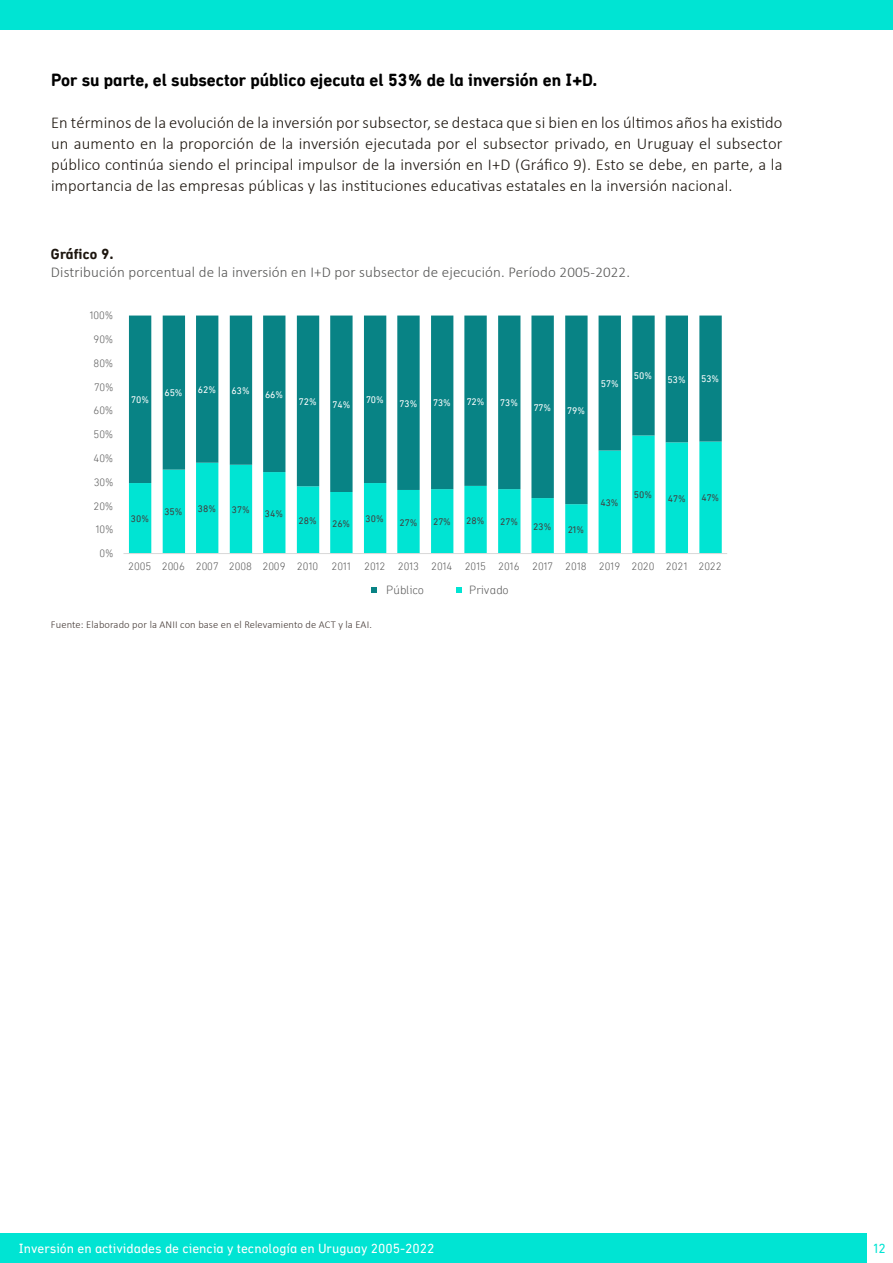
<style>
.page{position:relative;width:893px;height:1263px;background:#fff}
.page>*{position:absolute;margin:0;border:0;box-sizing:border-box;transform-origin:0 0}
.t1{font:700 18px "Aniifont";color:#000}
.t2{font:300 16.5px/21px "Calibri";letter-spacing:.01em;color:#1d160f;text-align:justify}
.t3{font:300 15px "Calibri";letter-spacing:.01em;color:#575756}
.t4{font:700 15px "Aniifont";letter-spacing:.01em;color:#1d160f}
.t5{font:13.5px "aniifont";color:#fff}
.t6{font:13.5px "aniifont";color:#00e4d3}
.t7{font:100 12.15px "Aniifont";color:#595959}
.t8{font:100 10.95px "Aniifont";letter-spacing:.015em;color:#595959}
.t9{font:300 10.5px "Calibri";letter-spacing:.01em;color:#453a36}
.t10{font:9.75px "aniifont";color:#404040}
.t11{font:9.75px "aniifont";letter-spacing:.015em;color:#fff}
</style>
<div class="page">
<div style="left:0;top:1233px;width:893px;height:30px;background:#00e4d3"></div>
<div style="left:867px;top:1231px;width:26px;height:32px;background:#fff"></div>
<div style="left:0;top:0;width:893px;height:29px;background:#00e4d3"></div>
<svg style="left:129px;top:504px;width:593px;height:49px;fill:#00e4d3"></svg>
<svg style="left:129px;top:316px;width:593px;height:188px;fill:#088385"></svg>
<hr style="left:123px;top:553px;width:604px;height:1px;background:#d9d9d9">
<svg style="left:456px;top:588px;width:6px;height:5px"></svg>
<svg style="left:372px;top:588px;width:5px;height:5px"></svg>
<p class="t1" style="left:51px;top:69px;width:548px">Por su parte, el subsector público ejecuta el 53% de la inversión en I+D.</p>
<p class="t2" style="left:51px;top:112px;width:733px">En términos de la evolución de la inversión por subsector, se destaca que si bien en los últimos años ha existido un aumento en la proporción de la inversión ejecutada por el subsector privado, en Uruguay el subsector público continúa siendo el principal impulsor de la inversión en I+D (Gráfico 9). Esto se debe, en parte, a la importancia de las empresas públicas y las instituciones educativas estatales en la inversión nacional.</p>
<p class="t4" style="left:51px;top:245px;width:64px">Gráfico 9.</p>
<p class="t3" style="left:51px;top:263px;width:581px">Distribución porcentual de la inversión en I+D por subsector de ejecución. Período 2005-2022.</p>
<p class="t8" style="left:89px;top:309px;width:25px">100%</p>
<p class="t8" style="left:93px;top:333px;width:21px">90%</p>
<p class="t8" style="left:93px;top:357px;width:21px">80%</p>
<p class="t8" style="left:94px;top:380px;width:21px">70%</p>
<p class="t8" style="left:93px;top:404px;width:21px">60%</p>
<p class="t8" style="left:93px;top:428px;width:21px">50%</p>
<p class="t8" style="left:93px;top:452px;width:21px">40%</p>
<p class="t8" style="left:94px;top:476px;width:22px">30%</p>
<p class="t8" style="left:93px;top:499px;width:21px">20%</p>
<p class="t8" style="left:95px;top:523px;width:20px">10%</p>
<p class="t8" style="left:99px;top:547px;width:16px">0%</p>
<p class="t11" style="left:131px;top:394px;width:19px">70%</p>
<p class="t11" style="left:164px;top:387px;width:20px">65%</p>
<p class="t11" style="left:198px;top:384px;width:20px">62%</p>
<p class="t11" style="left:231px;top:385px;width:20px">63%</p>
<p class="t11" style="left:265px;top:389px;width:20px">66%</p>
<p class="t11" style="left:299px;top:396px;width:19px">72%</p>
<p class="t11" style="left:332px;top:399px;width:19px">74%</p>
<p class="t11" style="left:366px;top:394px;width:19px">70%</p>
<p class="t11" style="left:400px;top:398px;width:19px">73%</p>
<p class="t11" style="left:433px;top:397px;width:19px">73%</p>
<p class="t11" style="left:467px;top:396px;width:19px">72%</p>
<p class="t11" style="left:500px;top:397px;width:19px">73%</p>
<p class="t11" style="left:534px;top:402px;width:19px">77%</p>
<p class="t11" style="left:567px;top:405px;width:19px">79%</p>
<p class="t11" style="left:601px;top:378px;width:19px">57%</p>
<p class="t11" style="left:634px;top:370px;width:20px">50%</p>
<p class="t11" style="left:667px;top:374px;width:20px">53%</p>
<p class="t11" style="left:701px;top:373px;width:20px">53%</p>
<p class="t10" style="left:131px;top:513px;width:20px">30%</p>
<p class="t10" style="left:164px;top:506px;width:20px">35%</p>
<p class="t10" style="left:198px;top:503px;width:20px">38%</p>
<p class="t10" style="left:232px;top:504px;width:19px">37%</p>
<p class="t10" style="left:265px;top:508px;width:20px">34%</p>
<p class="t10" style="left:299px;top:515px;width:20px">28%</p>
<p class="t10" style="left:332px;top:518px;width:20px">26%</p>
<p class="t10" style="left:366px;top:513px;width:20px">30%</p>
<p class="t10" style="left:400px;top:517px;width:19px">27%</p>
<p class="t10" style="left:433px;top:516px;width:19px">27%</p>
<p class="t10" style="left:466px;top:515px;width:20px">28%</p>
<p class="t10" style="left:500px;top:516px;width:19px">27%</p>
<p class="t10" style="left:533px;top:521px;width:20px">23%</p>
<p class="t10" style="left:568px;top:524px;width:18px">21%</p>
<p class="t10" style="left:600px;top:497px;width:20px">43%</p>
<p class="t10" style="left:634px;top:489px;width:20px">50%</p>
<p class="t10" style="left:668px;top:493px;width:19px">47%</p>
<p class="t10" style="left:701px;top:492px;width:19px">47%</p>
<p class="t8" style="left:128px;top:560px;width:595px">2005 2006 2007 2008 2009 2010 2011 2012 2013 2014 2015 2016 2017 2018 2019 2020 2021 2022</p>
<p class="t7" style="left:386px;top:583px;width:39px">Público</p>
<p class="t7" style="left:469px;top:583px;width:41px">Privado</p>
<p class="t9" style="left:51px;top:618px;width:322px">Fuente: Elaborado por la ANII con base en el Relevamiento de ACT y la EAI.</p>
<p class="t5" style="left:19px;top:1241px;width:417px">Inversión en actividades de ciencia y tecnología en Uruguay 2005-2022</p>
<p class="t6" style="left:873px;top:1241px;width:14px">12</p>
</div>
